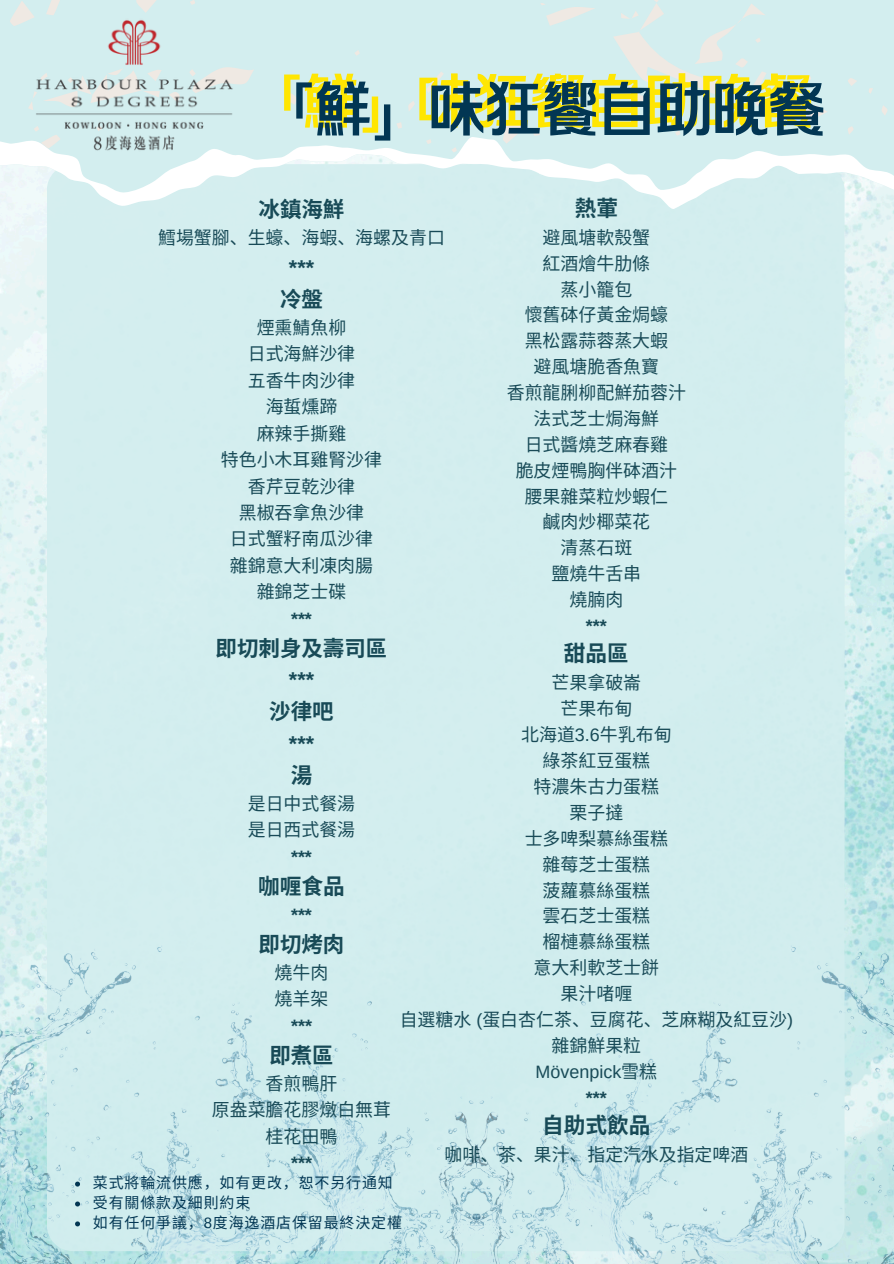
<style>
.page{position:relative;width:894px;height:1264px;background:#fff}
.page>*{position:absolute;margin:0;border:0;box-sizing:border-box;transform-origin:0 0}
.t1{font:63px "Canva Yao Dong Hei HK";letter-spacing:-.705em;color:#ffe602}
.t2{font:700 21.6px "Noto Sans CJ Ksc";color:#184a57}
.t3{font:700 21.45px/31.7px "Noto Sans CJ Ksc";color:#184a57;text-align:center}
.t4{font:700 21.45px/31.7px "Arimo";color:#184a57;text-align:center}
.t5{font:17.85px/25.8px "Noto Sans CJ Ksc";color:#184a57;text-align:center}
.t6{font:700 17.85px "Arimo";color:#184a57}
.t7{font:15px "Noto Sans CJ Ksc";letter-spacing:.06em;color:#023653}
.s1{color:#023653}
.s2{font-family:"Arimo";font-weight:700}
.s3{font-family:"Arimo"}
.s4{font-family:"Noto Sans CJ Ksc"}
</style>
<div class="page">
<img style="left:0;top:222px;width:893px;height:723px">
<div style="left:47px;top:164px;width:797px;height:1087px;background:#d3eeef;border-radius:26px"></div>
<img style="left:0;top:945px;width:470px;height:318px">
<img style="left:470px;top:945px;width:423px;height:318px">
<svg style="left:0;top:209px;width:893px;height:13px"></svg>
<svg style="left:0;top:0;width:893px;height:209px;fill:#d3eeef"></svg>
<img style="left:33px;top:0;width:202px;height:186px">
<svg style="left:75px;top:1181px;width:5px;height:5px"></svg>
<svg style="left:75px;top:1201px;width:5px;height:5px"></svg>
<svg style="left:75px;top:1221px;width:5px;height:5px"></svg>
<p class="t1" style="left:246px;top:69px;width:581px">「<span class="s1">「</span>鮮<span class="s1">鮮</span>」<span class="s1">」</span>味<span class="s1">味</span>狂<span class="s1">狂</span>饗<span class="s1">饗</span>自<span class="s1">自</span>助<span class="s1">助</span>晚<span class="s1">晚</span>餐<span class="s1">餐</span></p>
<h3 class="t2" style="left:574px;top:190px;width:45px">熱葷</h3>
<h3 class="t5" style="left:506px;top:223px;width:181px">避風塘軟殼蟹<br>紅酒燴牛肋條<br>蒸小籠包<br>懷舊砵仔黃金焗蠔<br>黑松露蒜蓉蒸大蝦<br>避風塘脆香魚寶<br>香煎龍脷柳配鮮茄蓉汁法式芝士焗海鮮<br>日式醬燒芝麻春雞<br>脆皮煙鴨胸伴砵酒汁腰果雜菜粒炒蝦仁<br>鹹肉炒椰菜花<br>清蒸石斑<br>鹽燒牛舌串<br>燒腩肉<br><span class="s2">***</span></h3>
<h3 class="t2" style="left:563px;top:636px;width:66px">甜品區</h3>
<h3 class="t5" style="left:399px;top:669px;width:395px">芒果拿破崙<br>芒果布甸<br>北海道<span class="s3">3.6</span>牛乳布甸<br>綠茶紅豆蛋糕<br>特濃朱古力蛋糕<br>栗子撻<br>士多啤梨慕絲蛋糕<br>雜莓芝士蛋糕<br>菠蘿慕絲蛋糕<br>雲石芝士蛋糕<br>榴槤慕絲蛋糕<br>意大利軟芝士餅<br>果汁啫喱<br>自選糖水 <span class="s3">(</span>蛋白杏仁茶、豆腐花、芝麻糊及紅豆沙<span class="s3">)</span>雜錦鮮果粒<br><span class="s3">Mövenpick</span>雪糕<br><span class="s2">***</span></h3>
<h3 class="t2" style="left:542px;top:1107px;width:110px">自助式飲品</h3>
<h3 class="t5" style="left:444px;top:1140px;width:305px">咖啡、茶、果汁、指定汽水及指定啤酒</h3>
<h2 class="t3" style="left:258px;top:192px;width:87px">冰鎮海鮮</h2>
<h2 class="t5" style="left:158px;top:224px;width:284px">鱈場蟹腳、生蠔、海蝦、海螺及青口</h2>
<h2 class="t4" style="left:280px;top:252px;width:44px">***<span class="s4">冷盤</span></h2>
<h2 class="t5" style="left:221px;top:313px;width:163px;line-height:26.4px">煙熏鯖魚柳<br>日式海鮮沙律<br>五香牛肉沙律<br>海蜇燻蹄<br>麻辣手撕雞<br>特色小木耳雞腎沙律香芹豆乾沙律<br>黑椒吞拿魚沙律<br>日式蟹籽南瓜沙律雜錦意大利凍肉腸雜錦芝士碟<br><span class="s2">***</span></h2>
<h2 class="t3" style="left:215px;top:630px;width:173px">即切刺身及壽司區<span class="s3">***<br></span>沙律吧<br><span class="s3">***</span></h2>
<h2 class="t2" style="left:291px;top:757px;width:23px">湯</h2>
<h2 class="t5" style="left:248px;top:789px;width:109px;line-height:26.4px">是日中式餐湯是日西式餐湯<span class="s2">***</span></h2>
<h2 class="t2" style="left:258px;top:868px;width:88px">咖喱食品</h2>
<h2 class="t6" style="left:291px;top:904px;width:22px">***</h2>
<h2 class="t3" style="left:258px;top:926px;width:84px">即切烤肉</h2>
<h2 class="t5" style="left:274px;top:958px;width:55px;line-height:26.4px">燒牛肉燒羊架<span class="s2">***</span></h2>
<h2 class="t3" style="left:269px;top:1037px;width:66px">即煮區</h2>
<h2 class="t5" style="left:212px;top:1069px;width:181px;line-height:26.4px">香煎鴨肝<br>原盎菜膽花膠燉白無茸桂花田鴨<br><span class="s2">***</span></h2>
<p class="t7" style="left:93px;top:1170px;width:301px">菜式將輪流供應，如有更改，恕不另行通知</p>
<p class="t7" style="left:93px;top:1190px;width:159px">受有關條款及細則約束</p>
<h1 class="t7" style="left:93px;top:1210px;width:310px">如有任何爭議，<span class="s3">8</span>度海逸酒店保留最終決定權</h1>
</div>
